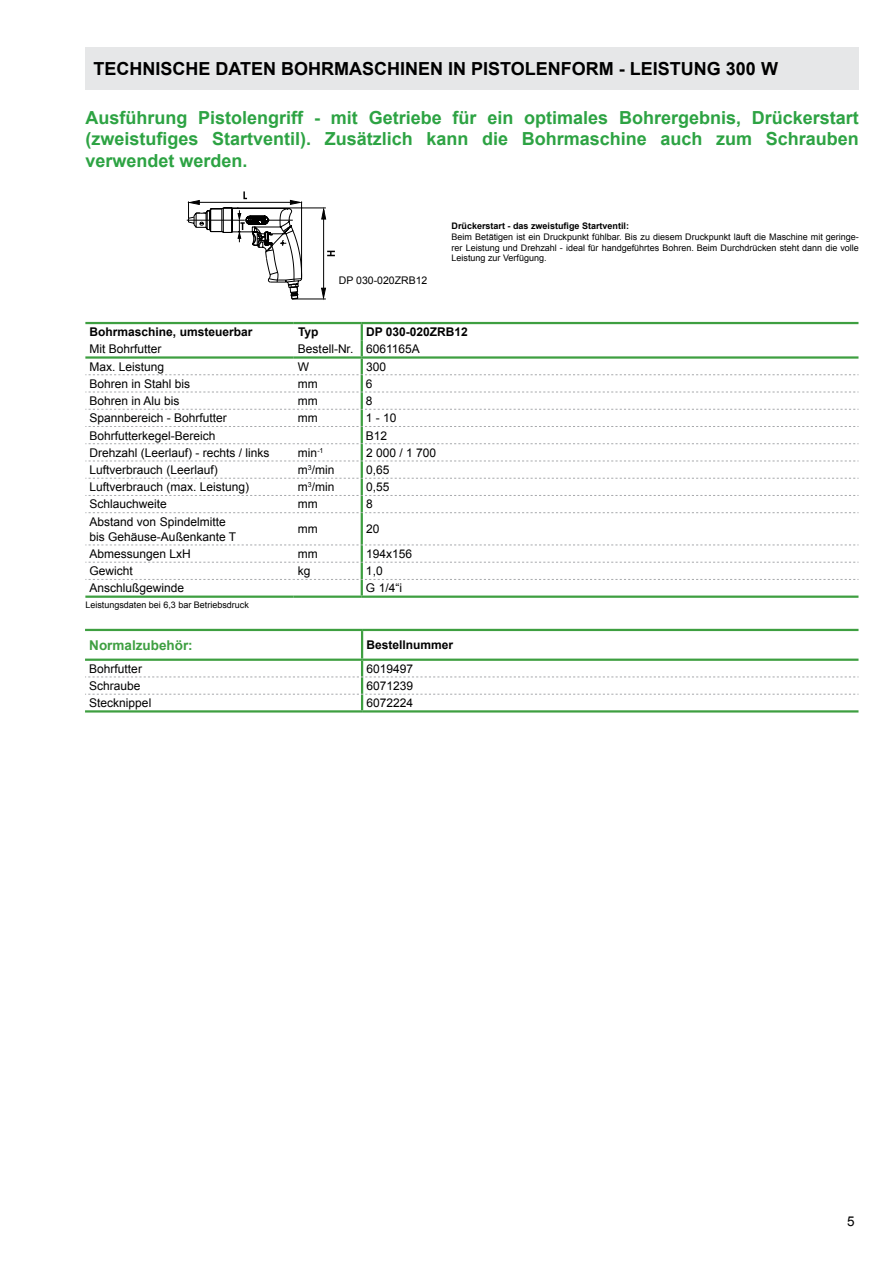
<style>
.page{position:relative;width:893px;height:1263px;background:#fff}
.page>*{position:absolute;margin:0;border:0;box-sizing:border-box;transform-origin:0 0}
.t1{font:700 18px/21.6px "Arial";color:#2da343;text-align:justify}
.t2{font:700 18px "Arial";color:#000}
.t3{font:700 13.5px "Arial";color:#3e9f41}
.t4{font:13.5px "Arial";color:#000}
.t5{font:12px/15px "Arial";color:#000}
.t6{font:700 12px "Arial";color:#000}
.t7{font:10.5px "Arial";color:#000}
.t8{font:9px/10.8px "Arial";color:#000;text-align:justify}
.t9{font:700 9px "Arial";color:#000}
</style>
<div class="page">
<hr style="left:85px;top:629px;width:277px;height:2px;background:#3e9f41">
<hr style="left:85px;top:710px;width:277px;height:2px;background:#3e9f41">
<hr style="left:362px;top:629px;width:496px;height:2px;background:#3e9f41">
<hr style="left:362px;top:710px;width:496px;height:2px;background:#3e9f41">
<svg style="left:85px;top:630px;width:773px;height:80px"></svg>
<hr style="left:85px;top:322px;width:209px;height:2px;background:#3e9f41">
<hr style="left:294px;top:322px;width:68px;height:2px;background:#3e9f41">
<hr style="left:362px;top:322px;width:496px;height:2px;background:#3e9f41">
<hr style="left:361px;top:513px;width:2px;height:32px;background:#3e9f41">
<svg style="left:85px;top:323px;width:773px;height:190px"></svg>
<svg style="left:85px;top:545px;width:773px;height:50px"></svg>
<hr style="left:85px;top:595px;width:209px;height:3px;background:#3e9f41">
<hr style="left:294px;top:595px;width:68px;height:3px;background:#3e9f41">
<hr style="left:362px;top:595px;width:496px;height:3px;background:#3e9f41">
<div style="left:85px;top:47px;width:774px;height:42px;background:#e6e7e8"></div>
<svg style="left:186px;top:191px;width:149px;height:109px"></svg>
<h1 class="t2" style="left:94px;top:56px;width:686px">TECHNISCHE DATEN BOHRMASCHINEN IN PISTOLENFORM - LEISTUNG 300 W</h1>
<h1 class="t1" style="left:85px;top:107px;width:775px">Ausführung Pistolengriff - mit Getriebe für ein optimales Bohrergebnis, Drückerstart (zweistufiges Startventil). Zusätzlich kann die Bohrmaschine auch zum Schrauben verwendet werden.</h1>
<p class="t7" style="left:339px;top:274px;width:90px">DP 030-020ZRB12</p>
<p class="t9" style="left:452px;top:220px;width:179px">Drückerstart - das zweistufige Startventil:</p>
<p class="t8" style="left:452px;top:231px;width:409px">Beim Betätigen ist ein Druckpunkt fühlbar. Bis zu diesem Druckpunkt läuft die Maschine mit geringe&shy;rer Leistung und Drehzahl - ideal für handgeführtes Bohren. Beim Durchdrücken steht dann die volle Leistung zur Verfügung.</p>
<p class="t6" style="left:90px;top:324px;width:164px">Bohrmaschine, umsteuerbar</p>
<p class="t6" style="left:298px;top:324px;width:22px">Typ</p>
<p class="t6" style="left:366px;top:324px;width:103px">DP 030-020ZRB12</p>
<p class="t5" style="left:90px;top:342px;width:74px">Mit Bohrfutter</p>
<p class="t5" style="left:298px;top:342px;width:123px">Bestell-Nr. 6061165A</p>
<p class="t5" style="left:90px;top:359px;width:76px">Max. Leistung</p>
<p class="t5" style="left:298px;top:359px;width:13px">W</p>
<p class="t5" style="left:366px;top:359px;width:22px">300</p>
<p class="t5" style="left:90px;top:376px;width:102px">Bohren in Stahl bis</p>
<p class="t5" style="left:298px;top:376px;width:21px">mm</p>
<p class="t5" style="left:366px;top:376px;width:8px">6</p>
<p class="t5" style="left:90px;top:393px;width:92px">Bohren in Alu bis</p>
<p class="t5" style="left:298px;top:393px;width:21px">mm</p>
<p class="t5" style="left:366px;top:393px;width:8px">8</p>
<p class="t5" style="left:90px;top:411px;width:139px">Spannbereich - Bohrfutter</p>
<p class="t5" style="left:298px;top:411px;width:21px">mm</p>
<p class="t5" style="left:366px;top:411px;width:32px">1 - 10</p>
<p class="t5" style="left:90px;top:428px;width:128px">Bohrfutterkegel-Bereich</p>
<p class="t5" style="left:366px;top:428px;width:23px">B12</p>
<p class="t5" style="left:90px;top:445px;width:182px">Drehzahl (Leerlauf) - rechts / links</p>
<p class="t5" style="left:298px;top:445px;width:27px">min<sup>-1</sup></p>
<p class="t5" style="left:366px;top:445px;width:72px">2 000 / 1 700</p>
<p class="t5" style="left:90px;top:462px;width:130px">Luftverbrauch (Leerlauf)</p>
<p class="t5" style="left:298px;top:462px;width:38px">m<sup>3</sup>/min</p>
<p class="t5" style="left:366px;top:462px;width:25px">0,65</p>
<p class="t5" style="left:90px;top:480px;width:161px">Luftverbrauch (max. Leistung)</p>
<p class="t5" style="left:298px;top:480px;width:38px">m<sup>3</sup>/min</p>
<p class="t5" style="left:366px;top:480px;width:25px">0,55</p>
<p class="t5" style="left:90px;top:497px;width:79px">Schlauchweite</p>
<p class="t5" style="left:298px;top:497px;width:21px">mm</p>
<p class="t5" style="left:366px;top:497px;width:8px">8</p>
<p class="t5" style="left:90px;top:514px;width:148px">Abstand von Spindelmitte bis Gehäuse-Außenkante T</p>
<p class="t5" style="left:298px;top:522px;width:21px">mm</p>
<p class="t5" style="left:366px;top:522px;width:15px">20</p>
<p class="t5" style="left:90px;top:546px;width:103px">Abmessungen LxH</p>
<p class="t5" style="left:298px;top:546px;width:21px">mm</p>
<p class="t5" style="left:366px;top:546px;width:48px">194x156</p>
<p class="t5" style="left:90px;top:564px;width:45px">Gewicht</p>
<p class="t5" style="left:298px;top:564px;width:14px">kg</p>
<p class="t5" style="left:366px;top:564px;width:18px">1,0</p>
<p class="t5" style="left:90px;top:581px;width:96px">Anschlußgewinde</p>
<p class="t5" style="left:366px;top:581px;width:38px">G 1/4“i</p>
<p class="t8" style="left:85px;top:599px;width:165px">Leistungsdaten bei 6,3 bar Betriebsdruck</p>
<p class="t3" style="left:89px;top:636px;width:105px">Normalzubehör:</p>
<p class="t6" style="left:366px;top:637px;width:88px">Bestellnummer</p>
<p class="t5" style="left:89px;top:661px;width:54px">Bohrfutter</p>
<p class="t5" style="left:366px;top:661px;width:48px">6019497</p>
<p class="t5" style="left:89px;top:678px;width:53px">Schraube</p>
<p class="t5" style="left:366px;top:678px;width:48px">6071239</p>
<p class="t5" style="left:89px;top:696px;width:64px">Stecknippel</p>
<p class="t5" style="left:366px;top:696px;width:48px">6072224</p>
<p class="t4" style="left:847px;top:1212px;width:9px">5</p>
</div>
